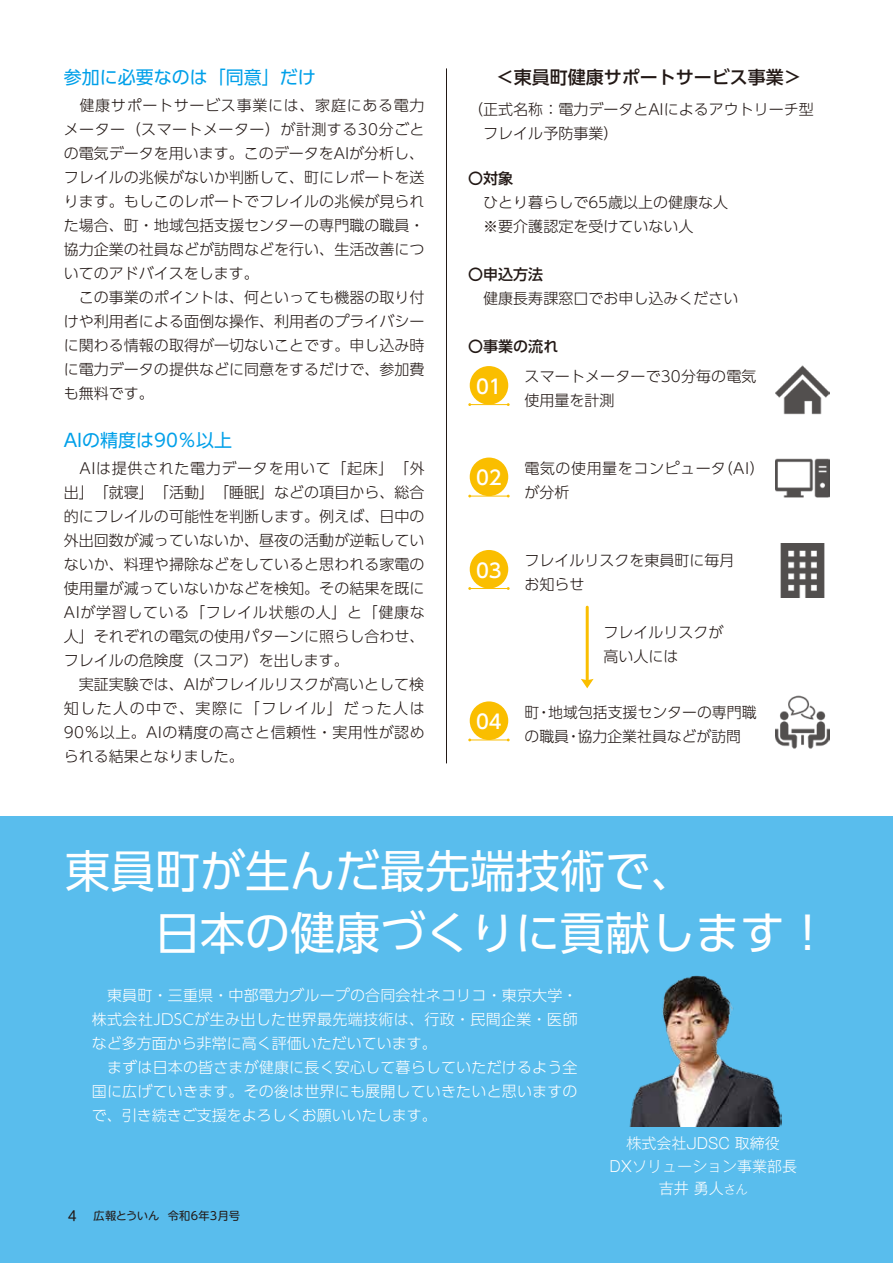
<style>
.page{position:relative;width:893px;height:1263px;background:#fff}
.page>*{position:absolute;margin:0;border:0;box-sizing:border-box;transform-origin:0 0}
.t1{font:45px/61.5px "UD Shin Go Pro";color:#fff}
.t2{font:500 19.5px "UD Shin Go Pro";color:#fff}
.t3{font:18px "UD Shin Go Pro";color:#00a0e9}
.t4{font:500 18px "UD Shin Go Pro";color:#221815}
.t5{font:300 15px/24px "UD Shin Go Pro";color:#221815}
.t6{font:300 15px/24px "UD Shin Go Pro";letter-spacing:.01em;color:#fff}
.t7{font:300 15px/22.5px "Gothic MB101 Pr 6";color:#fff;text-align:center}
.t8{font:300 15px/24px "UD Shin Go Pro";letter-spacing:.035em;color:#221815}
.t9{font:500 15px "UD Shin Go Pro";color:#221815}
.t10{font:11.25px "UD Shin M Go Pro";letter-spacing:.025em;color:#221815}
.s1{font-size:12px}
.s2{font-size:13.5px}
</style>
<div class="page">
<div style="left:0;top:816px;width:893px;height:447px;background:#59bded"></div>
<hr style="left:446px;top:68px;width:1px;height:695px;background:#221815">
<div style="left:470px;top:366px;width:38px;height:39px;background:#fabe00;border-radius:50%"></div>
<hr style="left:470px;top:404px;width:38px;height:1px;background:#fabe00">
<img style="left:775px;top:365px;width:54px;height:50px">
<div style="left:470px;top:457px;width:38px;height:39px;background:#fabe00;border-radius:50%"></div>
<hr style="left:470px;top:496px;width:38px;height:1px;background:#fabe00">
<img style="left:775px;top:458px;width:54px;height:40px">
<div style="left:470px;top:550px;width:38px;height:38px;background:#fabe00;border-radius:50%"></div>
<hr style="left:470px;top:588px;width:38px;height:1px;background:#fabe00">
<img style="left:780px;top:543px;width:45px;height:55px">
<div style="left:470px;top:701px;width:38px;height:39px;background:#fabe00;border-radius:50%"></div>
<hr style="left:470px;top:740px;width:38px;height:1px;background:#fabe00">
<img style="left:775px;top:695px;width:54px;height:54px">
<hr style="left:586px;top:607px;width:3px;height:76px;background:#fabe00">
<svg style="left:581px;top:679px;width:13px;height:9px"></svg>
<img style="left:629px;top:975px;width:153px;height:151px">
<p class="t3" style="left:64px;top:62px;width:254px">参加に必要なのは「同意」だけ</p>
<p class="t5" style="left:64px;top:93px;width:362px;text-indent:16px">健康サポートサービス事業には、家庭にある電力メーター（スマートメーター）が計測する30分ごとの電気データを用います。このデータをAIが分析し、フレイルの兆候がないか判断して、町にレポートを送ります。もしこのレポートでフレイルの兆候が見られた場合、町・地域包括支援センターの専門職の職員・協力企業の社員などが訪問などを行い、生活改善についてのアドバイスをします。<br>　この事業のポイントは、何といっても機器の取り付けや利用者による面倒な操作、利用者のプライバシーに関わる情報の取得が一切ないことです。申し込み時に電力データの提供などに同意をするだけで、参加費も無料です。</p>
<p class="t3" style="left:64px;top:425px;width:170px">AIの精度は90％以上</p>
<p class="t5" style="left:64px;top:456px;width:362px;text-indent:16px">AIは提供された電力データを用いて「起床」「外出」「就寝」「活動」「睡眠」などの項目から、総合的にフレイルの可能性を判断します。例えば、日中の外出回数が減っていないか、昼夜の活動が逆転していないか、料理や掃除などをしていると思われる家電の使用量が減っていないかなどを検知。その結果を既に<br>AIが学習している「フレイル状態の人」と「健康な人」それぞれの電気の使用パターンに照らし合わせ、フレイルの危険度（スコア）を出します。<br>　実証実験では、AIがフレイルリスクが高いとして検知した人の中で、実際に「フレイル」だった人は<br>90％以上。AIの精度の高さと信頼性・実用性が認められる結果となりました。</p>
<p class="t4" style="left:496px;top:62px;width:307px">＜東員町健康サポートサービス事業＞</p>
<p class="t5" style="left:468px;top:97px;width:347px">（正式名称：電力データとAIによるアウトリーチ型　フレイル予防事業）</p>
<p class="t9" style="left:468px;top:166px;width:46px">〇対象</p>
<p class="t5" style="left:468px;top:190px;width:261px">　ひとり暮らしで65歳以上の健康な人　※要介護認定を受けていない人</p>
<p class="t9" style="left:468px;top:262px;width:76px">〇申込方法</p>
<p class="t5" style="left:468px;top:286px;width:271px">　健康長寿課窓口でお申し込みください</p>
<p class="t9" style="left:468px;top:334px;width:91px">〇事業の流れ</p>
<h2 class="t2" style="left:476px;top:370px;width:27px">01</h2>
<p class="t5" style="left:524px;top:364px;width:234px">スマートメーターで30分毎の電気使用量を計測</p>
<h2 class="t2" style="left:476px;top:462px;width:27px">02</h2>
<p class="t8" style="left:524px;top:456px;width:242px">電気の使用量をコンピュータ（AI）が分析</p>
<h2 class="t2" style="left:476px;top:554px;width:27px">03</h2>
<p class="t5" style="left:524px;top:548px;width:211px">フレイルリスクを東員町に毎月お知らせ</p>
<p class="t5" style="left:603px;top:620px;width:121px">フレイルリスクが高い人には</p>
<h2 class="t2" style="left:476px;top:706px;width:27px">04</h2>
<p class="t5" style="left:524px;top:699px;width:234px">町・地域包括支援センターの専門職の職員・協力企業社員などが訪問</p>
<h1 class="t1" style="left:65px;top:839px;width:766px">東員町が生んだ最先端技術で、<br>　　日本の健康づくりに貢献します！</h1>
<p class="t6" style="left:92px;top:983px;width:487px">　東員町・三重県・中部電力グループの合同会社ネコリコ・東京大学・株式会社JDSCが生み出した世界最先端技術は、行政・民間企業・医師など多方面から非常に高く評価いただいています。<br>　まずは日本の皆さまが健康に長く安心して暮らしていただけるよう全国に広げていきます。その後は世界にも展開していきたいと思いますので、引き続きご支援をよろしくお願いいたします。</p>
<p class="t7" style="left:609px;top:1131px;width:189px">株式会社JDSC 取締役<br>DXソリューション事業部長吉井 勇人<span class="s1">さん</span></p>
<p class="t10" style="left:68px;top:1207px;width:174px"><span class="s2">4</span> 広報とういん 令和6年3月号</p>
</div>
